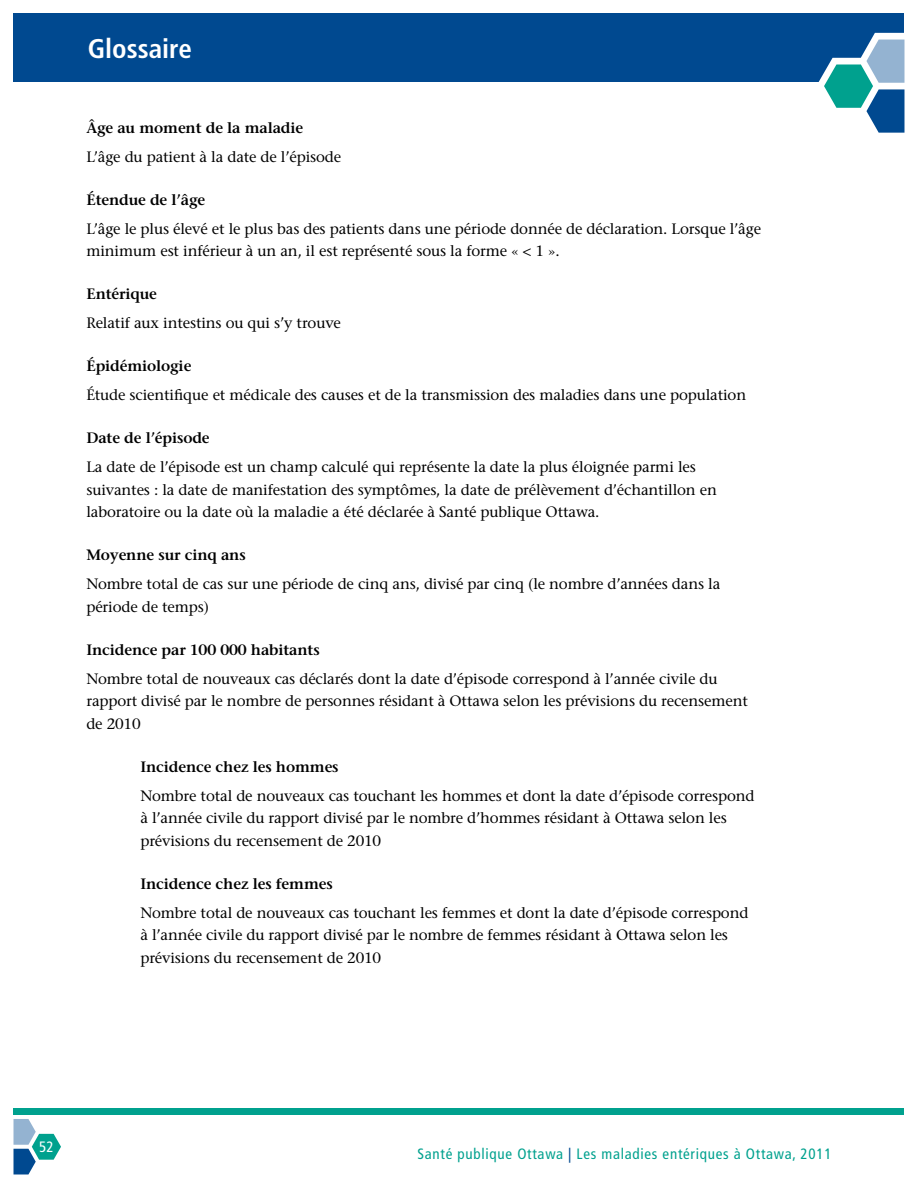
<style>
.page{position:relative;width:918px;height:1188px;background:#fff}
.page>*{position:absolute;margin:0;border:0;box-sizing:border-box;transform-origin:0 0}
.t1{font:700 condensed 27px "Frutiger";color:#fff}
.t2{font:500 15px/22.5px "Stone Serif Std";letter-spacing:-.01em;color:#000}
.t3{font:600 15px "Stone Serif Std";letter-spacing:-.01em;color:#000}
.t4{font:condensed 15px "Frutiger";letter-spacing:.05em;color:#00a18e}
.t5{font:condensed 15px "Frutiger";color:#fff}
.s1{color:#004990}
</style>
<div class="page">
<div style="left:14px;top:1108px;width:890px;height:7px;background:#00a18e"></div>
<div style="left:14px;top:14px;width:890px;height:68px;background:#004990"></div>
<svg style="left:818px;top:33px;width:87px;height:100px"></svg>
<svg style="left:14px;top:1119px;width:47px;height:55px"></svg>
<p class="t1" style="left:88px;top:32px;width:106px">Glossaire</p>
<p class="t3" style="left:86px;top:118px;width:218px">Âge au moment de la maladie</p>
<p class="t2" style="left:86px;top:145px;width:256px">L’âge du patient à la date de l’épisode</p>
<p class="t3" style="left:86px;top:190px;width:120px">Étendue de l’âge</p>
<p class="t2" style="left:86px;top:217px;width:676px">L’âge le plus élevé et le plus bas des patients dans une période donnée de déclaration. Lorsque l’âge minimum est inférieur à un an, il est représenté sous la forme « &lt; 1 ».</p>
<p class="t3" style="left:86px;top:285px;width:72px">Entérique</p>
<p class="t2" style="left:86px;top:312px;width:256px">Relatif aux intestins ou qui s’y trouve</p>
<p class="t3" style="left:86px;top:357px;width:107px">Épidémiologie</p>
<p class="t2" style="left:86px;top:384px;width:661px">Étude scientifique et médicale des causes et de la transmission des maladies dans une population</p>
<p class="t3" style="left:86px;top:429px;width:125px">Date de l’épisode</p>
<p class="t2" style="left:86px;top:456px;width:632px">La date de l’épisode est un champ calculé qui représente la date la plus éloignée parmi les suivantes : la date de manifestation des symptômes, la date de prélèvement d’échantillon en laboratoire ou la date où la maladie a été déclarée à Santé publique Ottawa.</p>
<p class="t3" style="left:86px;top:546px;width:161px">Moyenne sur cinq ans</p>
<p class="t2" style="left:86px;top:573px;width:635px">Nombre total de cas sur une période de cinq ans, divisé par cinq (le nombre d’années dans la période de temps)</p>
<p class="t3" style="left:86px;top:640px;width:235px">Incidence par 100 000 habitants</p>
<p class="t2" style="left:86px;top:667px;width:663px">Nombre total de nouveaux cas déclarés dont la date d’épisode correspond à l’année civile du rapport divisé par le nombre de personnes résidant à Ottawa selon les prévisions du recensement de 2010</p>
<p class="t3" style="left:140px;top:757px;width:200px">Incidence chez les hommes</p>
<p class="t2" style="left:140px;top:784px;width:616px">Nombre total de nouveaux cas touchant les hommes et dont la date d’épisode correspond à l’année civile du rapport divisé par le nombre d’hommes résidant à Ottawa selon les prévisions du recensement de 2010</p>
<p class="t3" style="left:140px;top:874px;width:194px">Incidence chez les femmes</p>
<p class="t2" style="left:140px;top:901px;width:610px">Nombre total de nouveaux cas touchant les femmes et dont la date d’épisode correspond à l’année civile du rapport divisé par le nombre de femmes résidant à Ottawa selon les prévisions du recensement de 2010</p>
<p class="t5" style="left:39px;top:1138px;width:16px">52</p>
<p class="t4" style="left:418px;top:1146px;width:416px">Santé publique Ottawa <span class="s1">|</span> Les maladies entériques à Ottawa, 2011</p>
</div>
